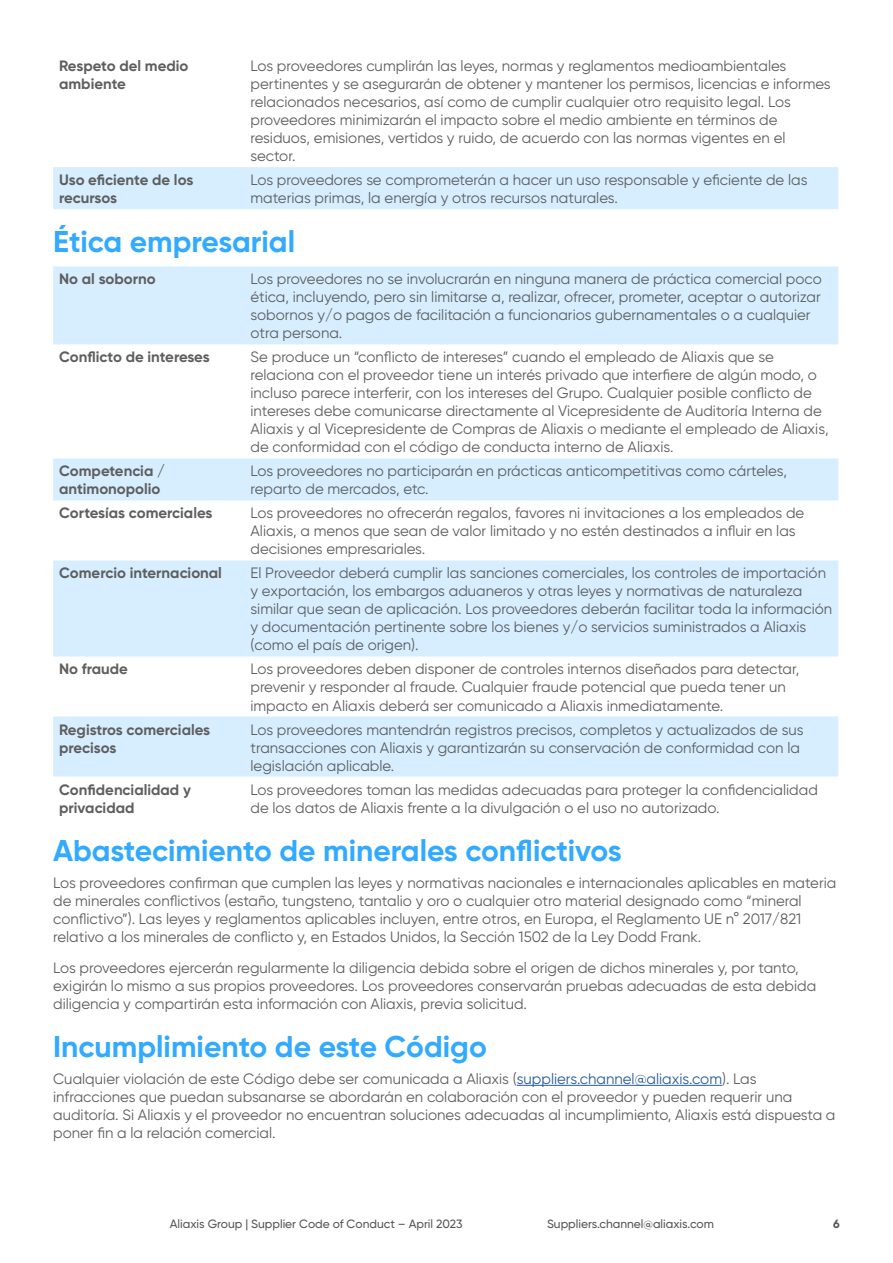
<style>
.page{position:relative;width:893px;height:1263px;background:#fff}
.page>*{position:absolute;margin:0;border:0;box-sizing:border-box;transform-origin:0 0}
.t1{font:700 30px "Gilroy";color:#32aaff}
.t2{font:15px/18px "Gilroy";color:#5e5e5e}
.t3{font:700 15px/18px "Gilroy";color:#5e5e5e}
.t4{font:500 12px "Gilroy";color:#575756}
.t5{font:700 12px "Gilroy";color:#575756}
.s1{color:#275b9b}
</style>
<div class="page">
<hr style="left:517px;top:1085px;width:205px;height:1px;background:#275b9b">
<div style="left:53px;top:167px;width:785px;height:42px;background:#d6eeff"></div>
<svg style="left:53px;top:266px;width:785px;height:510px;fill:#d6eeff"></svg>
<p class="t3" style="left:59px;top:57px;width:131px">Respeto del medio ambiente</p>
<p class="t2" style="left:250px;top:57px;width:582px">Los proveedores cumplirán las leyes, normas y reglamentos medioambientales pertinentes y se asegurarán de obtener y mantener los permisos, licencias e informes relacionados necesarios, así como de cumplir cualquier otro requisito legal. Los proveedores minimizarán el impacto sobre el medio ambiente en términos de residuos, emisiones, vertidos y ruido, de acuerdo con las normas vigentes en el sector.</p>
<p class="t3" style="left:59px;top:171px;width:136px">Uso eficiente de los recursos</p>
<p class="t2" style="left:250px;top:171px;width:559px">Los proveedores se comprometerán a hacer un uso responsable y eficiente de las materias primas, la energía y otros recursos naturales.</p>
<h1 class="t1" style="left:53px;top:223px;width:243px">Ética empresarial</h1>
<p class="t3" style="left:59px;top:270px;width:98px">No al soborno</p>
<p class="t2" style="left:250px;top:270px;width:573px">Los proveedores no se involucrarán en ninguna manera de práctica comercial poco ética, incluyendo, pero sin limitarse a, realizar, ofrecer, prometer, aceptar o autorizar sobornos y/o pagos de facilitación a funcionarios gubernamentales o a cualquier otra persona.</p>
<p class="t3" style="left:59px;top:348px;width:152px">Conflicto de intereses</p>
<p class="t2" style="left:250px;top:348px;width:580px">Se produce un “conflicto de intereses” cuando el empleado de Aliaxis que se relaciona con el proveedor tiene un interés privado que interfiere de algún modo, o incluso parece interferir, con los intereses del Grupo. Cualquier posible conflicto de intereses debe comunicarse directamente al Vicepresidente de Auditoría Interna de Aliaxis y al Vicepresidente de Compras de Aliaxis o mediante el empleado de Aliaxis, de conformidad con el código de conducta interno de Aliaxis.</p>
<p class="t3" style="left:59px;top:462px;width:107px">Competencia / antimonopolio</p>
<p class="t2" style="left:250px;top:462px;width:538px">Los proveedores no participarán en prácticas anticompetitivas como cárteles, reparto de mercados, etc.</p>
<p class="t3" style="left:59px;top:504px;width:155px">Cortesías comerciales</p>
<p class="t2" style="left:250px;top:504px;width:555px">Los proveedores no ofrecerán regalos, favores ni invitaciones a los empleados de<br>Aliaxis, a menos que sean de valor limitado y no estén destinados a influir en las decisiones empresariales.</p>
<p class="t3" style="left:59px;top:564px;width:164px">Comercio internacional</p>
<p class="t2" style="left:250px;top:564px;width:583px">El Proveedor deberá cumplir las sanciones comerciales, los controles de importación y exportación, los embargos aduaneros y otras leyes y normativas de naturaleza similar que sean de aplicación. Los proveedores deberán facilitar toda la información y documentación pertinente sobre los bienes y/o servicios suministrados a Aliaxis (como el país de origen).</p>
<p class="t3" style="left:59px;top:660px;width:70px">No fraude</p>
<p class="t2" style="left:250px;top:660px;width:550px">Los proveedores deben disponer de controles internos diseñados para detectar, prevenir y responder al fraude. Cualquier fraude potencial que pueda tener un impacto en Aliaxis deberá ser comunicado a Aliaxis inmediatamente.</p>
<p class="t3" style="left:59px;top:720px;width:152px">Registros comerciales precisos</p>
<p class="t2" style="left:250px;top:720px;width:555px">Los proveedores mantendrán registros precisos, completos y actualizados de sus transacciones con Aliaxis y garantizarán su conservación de conformidad con la legislación aplicable.</p>
<p class="t3" style="left:59px;top:780px;width:133px">Confidencialidad y privacidad</p>
<p class="t2" style="left:250px;top:780px;width:569px">Los proveedores toman las medidas adecuadas para proteger la confidencialidad de los datos de Aliaxis frente a la divulgación o el uso no autorizado.</p>
<h1 class="t1" style="left:53px;top:832px;width:570px">Abastecimiento de minerales conflictivos</h1>
<p class="t2" style="left:53px;top:873px;width:785px">Los proveedores confirman que cumplen las leyes y normativas nacionales e internacionales aplicables en materia de minerales conflictivos (estaño, tungsteno, tantalio y oro o cualquier otro material designado como “mineral conflictivo”). Las leyes y reglamentos aplicables incluyen, entre otros, en Europa, el Reglamento UE n° 2017/821 relativo a los minerales de conflicto y, en Estados Unidos, la Sección 1502 de la Ley Dodd Frank.</p>
<p class="t2" style="left:53px;top:958px;width:765px">Los proveedores ejercerán regularmente la diligencia debida sobre el origen de dichos minerales y, por tanto, exigirán lo mismo a sus propios proveedores. Los proveedores conservarán pruebas adecuadas de esta debida diligencia y compartirán esta información con Aliaxis, previa solicitud.</p>
<h1 class="t1" style="left:53px;top:1028px;width:435px">Incumplimiento de este Código</h1>
<p class="t2" style="left:53px;top:1069px;width:784px">Cualquier violación de este Código debe ser comunicada a Aliaxis (<span class="s1">suppliers.channel@aliaxis.com</span>). Las infracciones que puedan subsanarse se abordarán en colaboración con el proveedor y pueden requerir una auditoría. Si Aliaxis y el proveedor no encuentran soluciones adecuadas al incumplimiento, Aliaxis está dispuesta a poner fin a la relación comercial.</p>
<p class="t4" style="left:170px;top:1216px;width:294px">Aliaxis Group | Supplier Code of Conduct – April 2023</p>
<p class="t4" style="left:547px;top:1216px;width:168px">Suppliers.channel@aliaxis.com</p>
<p class="t5" style="left:833px;top:1216px;width:8px">6</p>
</div>
